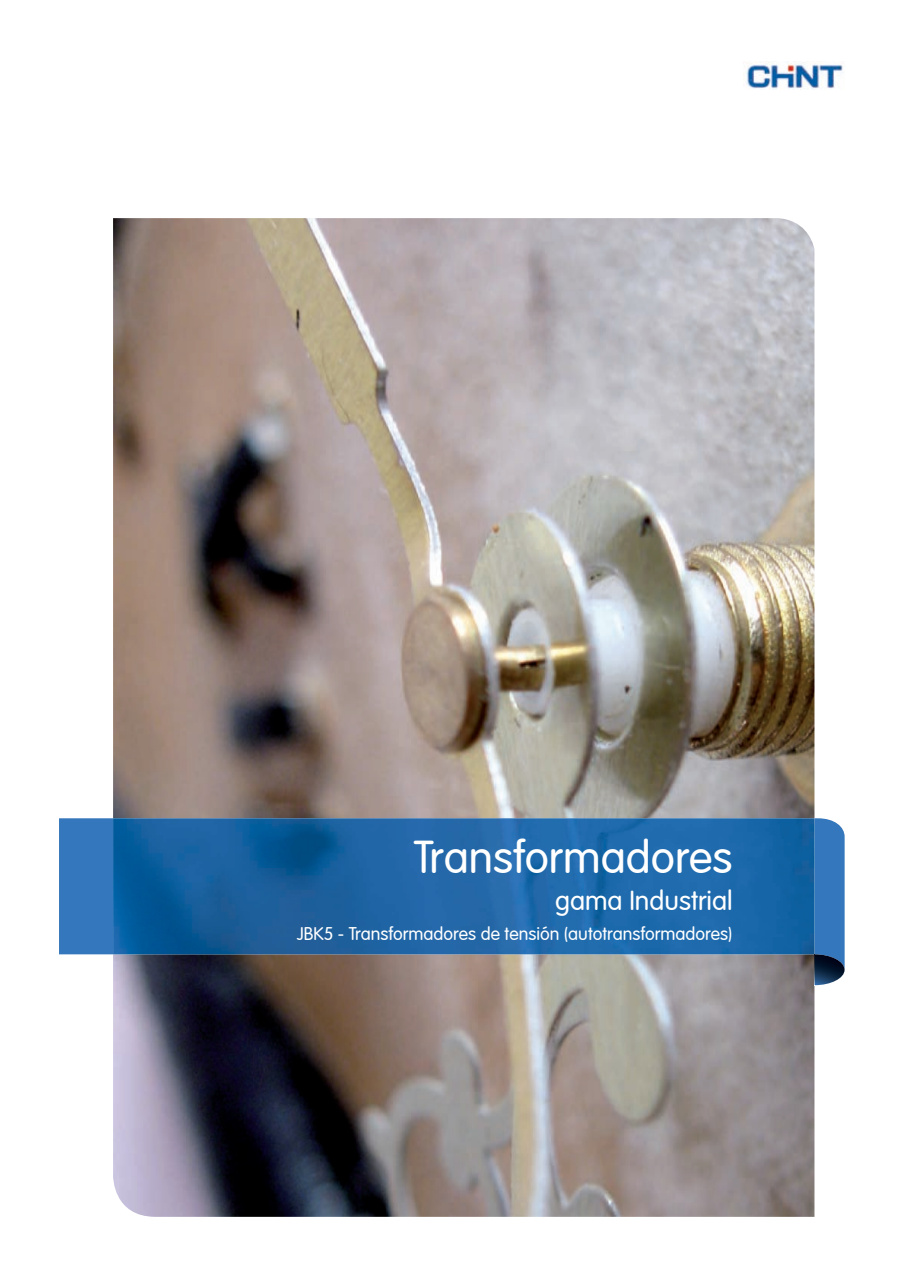
<style>
.page{position:relative;width:909px;height:1277px;background:#fff}
.page>*{position:absolute;margin:0;border:0;box-sizing:border-box;transform-origin:0 0}
.t1{font:300 45px "VAG Rounded";color:#fff}
.t2{font:300 27px "VAG Rounded";color:#fff}
.t3{font:300 18px "VAG Rounded";color:#fff}
</style>
<div class="page">
<img style="left:743px;top:61px;width:100px;height:28px">
<img style="left:113px;top:218px;width:701px;height:998px">
<svg style="left:59px;top:818px;width:785px;height:167px;background:#718197"></svg>
<img style="left:113px;top:818px;width:701px;height:136px">
<img style="left:815px;top:954px;width:29px;height:31px">
<img style="left:814px;top:954px;width:1px;height:31px">
<h1 class="t1" style="left:413px;top:831px;width:320px">Transformadores</h1>
<h2 class="t2" style="left:555px;top:884px;width:179px">gama Industrial</h2>
<p class="t3" style="left:297px;top:923px;width:437px">JBK5 - Transformadores de tensión (autotransformadores)</p>
</div>
